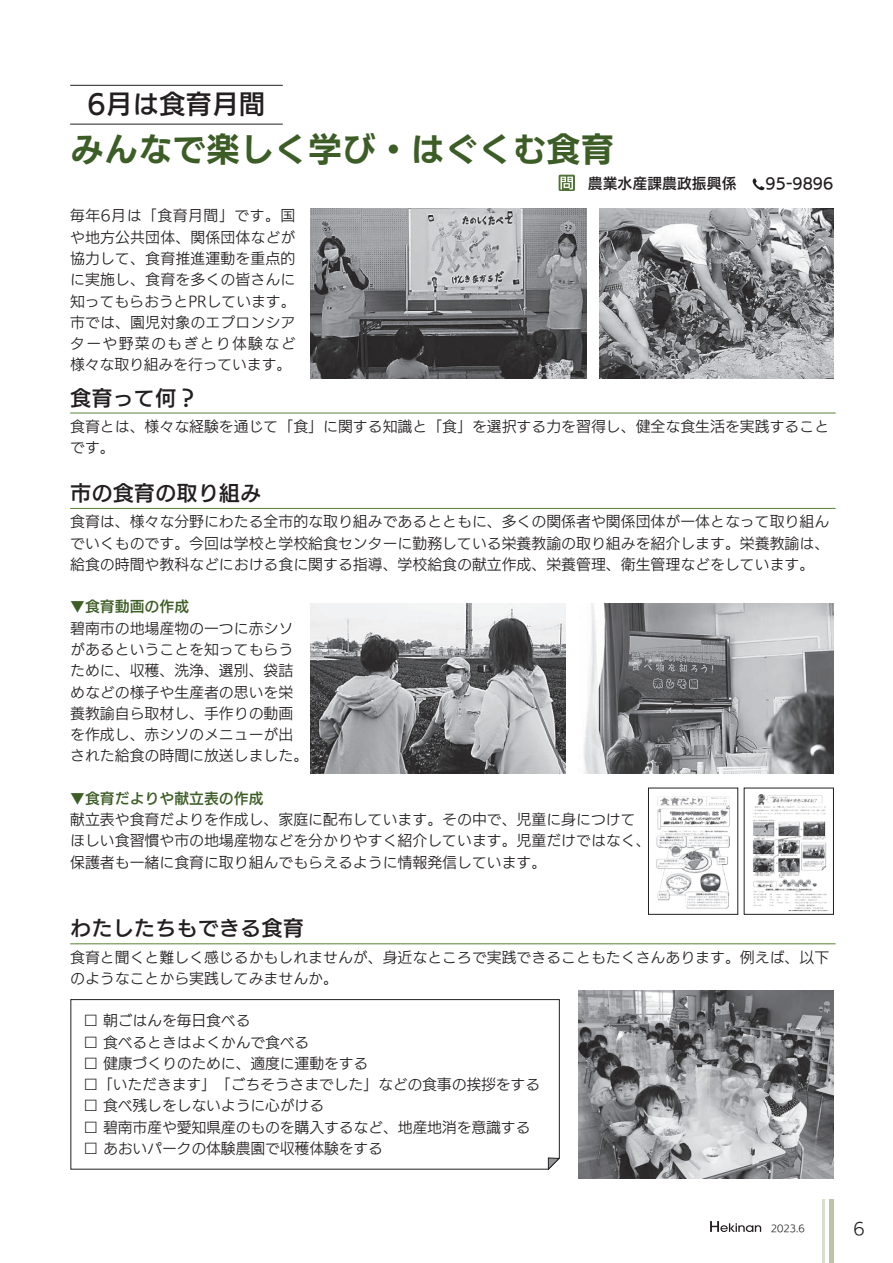
<style>
.page{position:relative;width:893px;height:1263px;background:#fff}
.page>*{position:absolute;margin:0;border:0;box-sizing:border-box;transform-origin:0 0}
.t1{font:34.05px "UD Kakugo Small Pr 6 B";color:#3d5d27}
.t2{font:26.55px "UD Kakugo Small Pr 6 DB";color:#231f20}
.t3{font:21.3px "UD Kakugo Small Pr 6 N DB";color:#231f20}
.t4{font:16.95px "UD Kakugo Small Pr 6 R";color:#231f20}
.t5{font:14.85px/21.3px "UD Kakugo Small Pr 6 R";color:#231f20}
.t6{font:14.85px "UD Kakugo Small Pr 6 DB";color:#3d5d27}
.t7{font:14.85px "UD Kakugo Small Pr 6 N DB";color:#231f20}
.t8{font:9.6px "UD Kakugo Small Pr 6 R";color:#231f20}
</style>
<div class="page">
<svg style="left:559px;top:175px;width:16px;height:16px"></svg>
<svg style="left:560px;top:177px;width:13px;height:12px"></svg>
<svg style="left:753px;top:178px;width:11px;height:12px"></svg>
<hr style="left:70px;top:412px;width:766px;height:2px;background:#638a42">
<hr style="left:70px;top:508px;width:766px;height:1px;background:#638a42">
<hr style="left:70px;top:943px;width:766px;height:1px;background:#638a42">
<svg style="left:70px;top:999px;width:490px;height:171px"></svg>
<svg style="left:548px;top:1157px;width:12px;height:13px"></svg>
<hr style="left:70px;top:85px;width:213px;height:1px;background:#231f20">
<hr style="left:70px;top:124px;width:213px;height:1px;background:#231f20">
<img style="left:310px;top:208px;width:277px;height:170px">
<img style="left:310px;top:604px;width:256px;height:170px">
<img style="left:600px;top:208px;width:233px;height:170px">
<img style="left:583px;top:604px;width:250px;height:170px">
<img style="left:578px;top:991px;width:255px;height:187px">
<img style="left:656px;top:796px;width:74px;height:113px">
<div style="left:648px;top:788px;width:90px;height:126px;border:1px solid #231f20"></div>
<img style="left:752px;top:794px;width:76px;height:118px">
<div style="left:744px;top:788px;width:90px;height:126px;border:1px solid #231f20"></div>
<svg style="left:710px;top:1221px;width:51px;height:11px"></svg>
<hr style="left:829px;top:1199px;width:4px;height:64px;background:#bcc4a3">
<hr style="left:823px;top:1199px;width:2px;height:64px;background:#dadecc">
<h2 class="t2" style="left:88px;top:90px;width:179px">6月は食育月間</h2>
<h1 class="t1" style="left:70px;top:130px;width:546px">みんなで楽しく学び・はぐくむ食育</h1>
<p class="t5" style="left:70px;top:206px;width:227px;text-align:justify">毎年6月は「食育月間」です。国や地方公共団体、関係団体などが協力して、食育推進運動を重点的に実施し、食育を多くの皆さんに知ってもらおうとPRしています。市では、園児対象のエプロンシアターや野菜のもぎとり体験など様々な取り組みを行っています。</p>
<p class="t7" style="left:588px;top:175px;width:150px">農業水産課農政振興係</p>
<p class="t7" style="left:765px;top:175px;width:69px">95-9896</p>
<h3 class="t3" style="left:70px;top:386px;width:129px">食育って何？</h3>
<p class="t5" style="left:70px;top:416px;width:760px">食育とは、様々な経験を通じて「食」に関する知識と「食」を選択する力を習得し、健全な食生活を実践することです。</p>
<h3 class="t3" style="left:70px;top:481px;width:193px">市の食育の取り組み</h3>
<p class="t5" style="left:70px;top:512px;width:760px;text-align:justify">食育は、様々な分野にわたる全市的な取り組みであるとともに、多くの関係者や関係団体が一体となって取り組んでいくものです。今回は学校と学校給食センターに勤務している栄養教諭の取り組みを紹介します。栄養教諭は、給食の時間や教科などにおける食に関する指導、学校給食の献立作成、栄養管理、衛生管理などをしています。</p>
<p class="t6" style="left:70px;top:599px;width:121px">▼食育動画の作成</p>
<p class="t5" style="left:70px;top:618px;width:240px">碧南市の地場産物の一つに赤シソがあるということを知ってもらうために、収穫、洗浄、選別、袋詰めなどの様子や生産者の思いを栄養教諭自ら取材し、手作りの動画を作成し、赤シソのメニューが出された給食の時間に放送しました。</p>
<p class="t6" style="left:70px;top:790px;width:195px">▼食育だよりや献立表の作成</p>
<p class="t5" style="left:70px;top:809px;width:582px">献立表や食育だよりを作成し、家庭に配布しています。その中で、児童に身につけてほしい食習慣や市の地場産物などを分かりやすく紹介しています。児童だけではなく、保護者も一緒に食育に取り組んでもらえるように情報発信しています。</p>
<h3 class="t3" style="left:70px;top:917px;width:235px">わたしたちもできる食育</h3>
<p class="t5" style="left:70px;top:947px;width:760px">食育と聞くと難しく感じるかもしれませんが、身近なところで実践できることもたくさんあります。例えば、以下のようなことから実践してみませんか。</p>
<p class="t5" style="left:83px;top:1010px;width:169px">□ 朝ごはんを毎日食べる</p>
<p class="t5" style="left:83px;top:1032px;width:228px">□ 食べるときはよくかんで食べる</p>
<p class="t5" style="left:83px;top:1053px;width:287px">□ 健康づくりのために、適度に運動をする</p>
<p class="t5" style="left:83px;top:1074px;width:458px">□「いただきます」「ごちそうさまでした」などの食事の挨拶をする</p>
<p class="t5" style="left:83px;top:1095px;width:242px">□ 食べ残しをしないように心がける</p>
<p class="t5" style="left:83px;top:1117px;width:449px">□ 碧南市産や愛知県産のものを購入するなど、地産地消を意識する</p>
<p class="t5" style="left:83px;top:1138px;width:301px">□ あおいパークの体験農園で収穫体験をする</p>
<p class="t8" style="left:771px;top:1223px;width:36px">2023.6</p>
<p class="t4" style="left:853px;top:1220px;width:13px">6</p>
</div>
